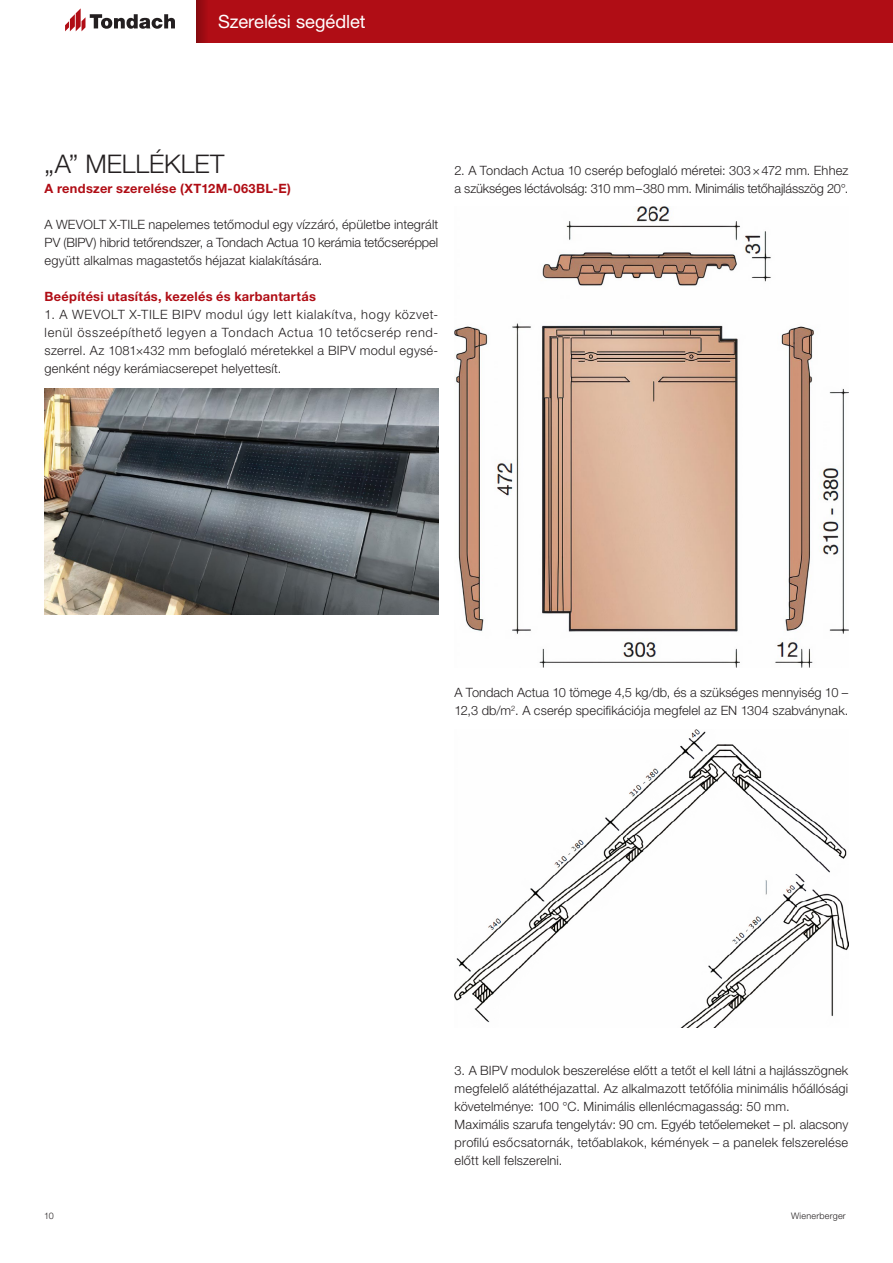
<style>
.page{position:relative;width:893px;height:1263px;background:#fff}
.page>*{position:absolute;margin:0;border:0;box-sizing:border-box;transform-origin:0 0}
.t1{font:300 25.65px "Helvetica Neue LT Pro";letter-spacing:-.005em;color:#231f20}
.t2{font:18.3px "Helvetica Neue LT Pro";letter-spacing:-.005em;color:#fff}
.t3{font:300 12.9px/18px "Helvetica Neue LT Pro";letter-spacing:.01em;color:#231f20;text-align:justify}
.t4{font:300 12.9px/18px "Helvetica Neue LT Pro";letter-spacing:-.01em;color:#231f20}
.t5{font:700 12.9px "Helvetica Neue LT Pro";letter-spacing:.02em;color:#b00d15}
.t6{font:300 9px "Helvetica Neue LT Pro";letter-spacing:.025em;color:#231f20}
</style>
<div class="page">
<div style="left:195px;top:0;width:698px;height:43px;background:#b00d15"></div>
<svg style="left:195px;top:0;width:11px;height:43px"></svg>
<svg style="left:65px;top:8px;width:110px;height:23px"></svg>
<img style="left:45px;top:388px;width:393px;height:226px">
<img style="left:455px;top:206px;width:393px;height:462px">
<img style="left:455px;top:729px;width:393px;height:299px">
<h2 class="t2" style="left:218px;top:10px;width:149px">Szerelési segédlet</h2>
<h1 class="t1" style="left:45px;top:148px;width:181px">„A” MELLÉKLET</h1>
<p class="t5" style="left:45px;top:180px;width:248px">A rendszer szerelése (XT12M-063BL-E)</p>
<p class="t3" style="left:45px;top:215px;width:395px">A WEVOLT X-TILE napelemes tetőmodul egy vízzáró, épületbe integrált PV (BIPV) hibrid tetőrendszer, a Tondach Actua 10 kerámia tetőcseréppel együtt alkalmas magastetős héjazat kialakítására.</p>
<p class="t5" style="left:45px;top:288px;width:273px">Beépítési utasítás, kezelés és karbantartás</p>
<p class="t3" style="left:45px;top:305px;width:395px">1. A WEVOLT X-TILE BIPV modul úgy lett kialakítva, hogy közvet&shy;lenül összeépíthető legyen a Tondach Actua 10 tetőcserép rend&shy;szerrel. Az 1081×432 mm befoglaló méretekkel a BIPV modul egysé&shy;genként négy kerámiacserepet helyettesít.</p>
<p class="t4" style="left:455px;top:161px;width:395px">2. A Tondach Actua 10 cserép befoglaló méretei: 303×472 mm. Ehhez a szükséges léctávolság: 310 mm–380 mm. Minimális tetőhajlásszög 20°.</p>
<p class="t3" style="left:455px;top:683px;width:395px">A Tondach Actua 10 tömege 4,5 kg/db, és a szükséges mennyiség 10 –<br>12,3 db/m<sup>2</sup>. A cserép specifikációja megfelel az EN 1304 szabványnak.</p>
<p class="t3" style="left:455px;top:1061px;width:395px;text-align:left">3. A BIPV modulok beszerelése előtt a tetőt el kell látni a hajlásszögnek megfelelő alátéthéjazattal. Az alkalmazott tetőfólia minimális hőállósági követelménye: 100 °C. Minimális ellenlécmagasság: 50 mm.<br>Maximális szarufa tengelytáv: 90 cm. Egyéb tetőelemeket – pl. alacsony profilú esőcsatornák, tetőablakok, kémények – a panelek felszerelése előtt kell felszerelni.</p>
<p class="t6" style="left:44px;top:1210px;width:11px">10</p>
<p class="t6" style="left:791px;top:1210px;width:56px">Wienerberger</p>
</div>
